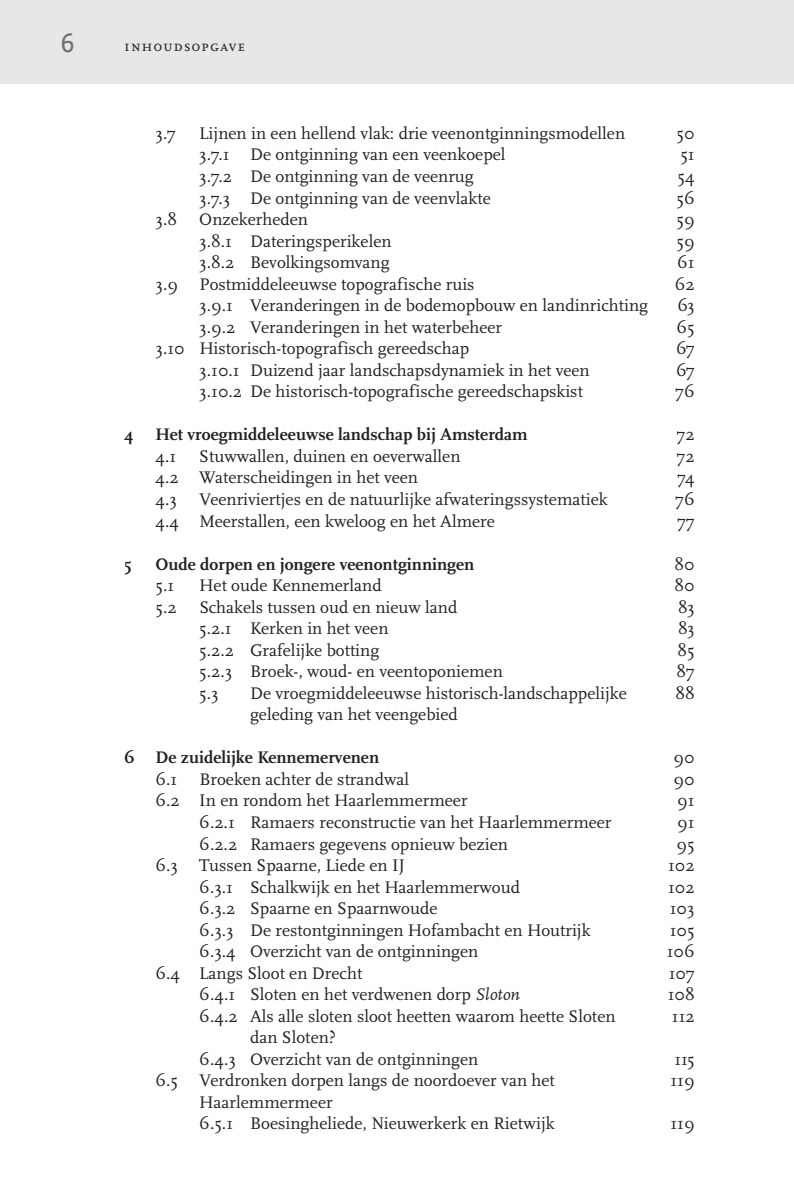
<style>
.page{position:relative;width:794px;height:1191px;background:#fff}
.page>*{position:absolute;margin:0;border:0;box-sizing:border-box;transform-origin:0 0}
.t1{font:28px "Scala Sans Caps";color:#6c6d70}
.t2{font:17.5px/21.5px "Scala OT";color:#231f20}
.t3{font:700 17.5px "Scala OT";color:#231f20}
.t4{font:15.75px "Scala OT";letter-spacing:.055em;color:#231f20}
.s1{font-style:italic}
</style>
<div class="page">
<div style="left:0;top:0;width:794px;height:84px;background:#e6e7e9"></div>
<h1 class="t1" style="left:60px;top:28px;width:15px">6</h1>
<p class="t4" style="left:124px;top:38px;width:123px">inhoudsopgave</p>
<p class="t2" style="left:155px;top:123px;width:22px">3.7</p>
<p class="t2" style="left:199px;top:123px;width:427px">Lijnen in een hellend vlak: drie veenontginningsmodellen</p>
<p class="t2" style="left:676px;top:123px;width:20px">50</p>
<p class="t2" style="left:199px;top:145px;width:308px">3.7.1 De ontginning van een veenkoepel</p>
<p class="t2" style="left:680px;top:145px;width:16px">51</p>
<p class="t2" style="left:199px;top:166px;width:276px">3.7.2 De ontginning van de veenrug</p>
<p class="t2" style="left:677px;top:166px;width:19px">54</p>
<p class="t2" style="left:199px;top:188px;width:293px">3.7.3 De ontginning van de veenvlakte</p>
<p class="t2" style="left:676px;top:188px;width:20px">56</p>
<p class="t2" style="left:155px;top:209px;width:23px">3.8</p>
<p class="t2" style="left:199px;top:209px;width:110px">Onzekerheden</p>
<p class="t2" style="left:676px;top:209px;width:20px">59</p>
<p class="t2" style="left:199px;top:231px;width:194px">3.8.1 Dateringsperikelen</p>
<p class="t2" style="left:676px;top:231px;width:20px">59</p>
<p class="t2" style="left:199px;top:252px;width:192px">3.8.2 Bevolkingsomvang</p>
<p class="t2" style="left:677px;top:252px;width:19px">61</p>
<p class="t2" style="left:155px;top:274px;width:320px">3.9 Postmiddeleeuwse topografische ruis</p>
<p class="t2" style="left:675px;top:274px;width:21px">62</p>
<p class="t2" style="left:199px;top:295px;width:450px">3.9.1 Veranderingen in de bodemopbouw en landinrichting</p>
<p class="t2" style="left:677px;top:295px;width:19px">63</p>
<p class="t2" style="left:199px;top:317px;width:304px">3.9.2 Veranderingen in het waterbeheer</p>
<p class="t2" style="left:676px;top:317px;width:20px">65</p>
<p class="t2" style="left:155px;top:338px;width:315px">3.10 Historisch-topografisch gereedschap</p>
<p class="t2" style="left:676px;top:338px;width:20px">67</p>
<p class="t2" style="left:199px;top:360px;width:392px">3.10.1 Duizend jaar landschapsdynamiek in het veen</p>
<p class="t2" style="left:676px;top:360px;width:20px">67</p>
<p class="t2" style="left:199px;top:381px;width:385px">3.10.2 De historisch-topografische gereedschapskist</p>
<p class="t2" style="left:675px;top:381px;width:21px">76</p>
<p class="t3" style="left:124px;top:426px;width:11px">4</p>
<p class="t3" style="left:155px;top:426px;width:374px">Het vroegmiddeleeuwse landschap bij Amsterdam</p>
<p class="t2" style="left:677px;top:424px;width:19px">72</p>
<p class="t2" style="left:155px;top:446px;width:22px">4.1</p>
<p class="t2" style="left:199px;top:446px;width:263px">Stuwwallen, duinen en oeverwallen</p>
<p class="t2" style="left:677px;top:446px;width:19px">72</p>
<p class="t2" style="left:155px;top:467px;width:264px">4.2 Waterscheidingen in het veen</p>
<p class="t2" style="left:677px;top:467px;width:19px">74</p>
<p class="t2" style="left:155px;top:489px;width:23px">4.3</p>
<p class="t2" style="left:199px;top:489px;width:410px">Veenriviertjes en de natuurlijke afwateringssystematiek</p>
<p class="t2" style="left:675px;top:489px;width:21px">76</p>
<p class="t2" style="left:155px;top:510px;width:341px">4.4 Meerstallen, een kweloog en het Almere</p>
<p class="t2" style="left:677px;top:510px;width:19px">77</p>
<p class="t3" style="left:124px;top:555px;width:9px">5</p>
<p class="t3" style="left:155px;top:555px;width:320px">Oude dorpen en jongere veenontginningen</p>
<p class="t2" style="left:674px;top:553px;width:22px">80</p>
<p class="t2" style="left:155px;top:575px;width:20px">5.1</p>
<p class="t2" style="left:199px;top:575px;width:184px">Het oude Kennemerland</p>
<p class="t2" style="left:674px;top:575px;width:22px">80</p>
<p class="t2" style="left:155px;top:597px;width:23px">5.2</p>
<p class="t2" style="left:199px;top:597px;width:259px">Schakels tussen oud en nieuw land</p>
<p class="t2" style="left:678px;top:597px;width:18px">83</p>
<p class="t2" style="left:199px;top:618px;width:191px">5.2.1 Kerken in het veen</p>
<p class="t2" style="left:678px;top:618px;width:18px">83</p>
<p class="t2" style="left:199px;top:640px;width:181px">5.2.2 Grafelijke botting</p>
<p class="t2" style="left:677px;top:640px;width:19px">85</p>
<p class="t2" style="left:199px;top:661px;width:305px">5.2.3 Broek-, woud- en veentoponiemen</p>
<p class="t2" style="left:676px;top:661px;width:20px">87</p>
<p class="t2" style="left:199px;top:683px;width:21px">5.3</p>
<p class="t2" style="left:250px;top:683px;width:378px">De vroegmiddeleeuwse historisch-landschappelijke</p>
<p class="t2" style="left:675px;top:683px;width:21px">88</p>
<p class="t2" style="left:250px;top:704px;width:209px">geleding van het veengebied</p>
<p class="t3" style="left:124px;top:749px;width:257px">6 De zuidelijke Kennemervenen</p>
<p class="t2" style="left:673px;top:747px;width:23px">90</p>
<p class="t2" style="left:155px;top:769px;width:23px">6.1</p>
<p class="t2" style="left:199px;top:769px;width:211px">Broeken achter de strandwal</p>
<p class="t2" style="left:673px;top:769px;width:23px">90</p>
<p class="t2" style="left:155px;top:790px;width:313px">6.2 In en rondom het Haarlemmermeer</p>
<p class="t2" style="left:677px;top:790px;width:19px">91</p>
<p class="t2" style="left:199px;top:812px;width:414px">6.2.1 Ramaers reconstructie van het Haarlemmermeer</p>
<p class="t2" style="left:677px;top:812px;width:19px">91</p>
<p class="t2" style="left:199px;top:833px;width:310px">6.2.2 Ramaers gegevens opnieuw bezien</p>
<p class="t2" style="left:676px;top:833px;width:20px">95</p>
<p class="t2" style="left:155px;top:855px;width:251px">6.3 Tussen Spaarne, Liede en IJ</p>
<p class="t2" style="left:668px;top:855px;width:28px">102</p>
<p class="t2" style="left:199px;top:876px;width:322px">6.3.1 Schalkwijk en het Haarlemmerwoud</p>
<p class="t2" style="left:668px;top:876px;width:28px">102</p>
<p class="t2" style="left:199px;top:898px;width:240px">6.3.2 Spaarne en Spaarnwoude</p>
<p class="t2" style="left:670px;top:898px;width:26px">103</p>
<p class="t2" style="left:199px;top:919px;width:393px">6.3.3 De restontginningen Hofambacht en Houtrijk</p>
<p class="t2" style="left:670px;top:919px;width:26px">105</p>
<p class="t2" style="left:199px;top:941px;width:280px">6.3.4 Overzicht van de ontginningen</p>
<p class="t2" style="left:666px;top:941px;width:29px">106</p>
<p class="t2" style="left:155px;top:962px;width:208px">6.4 Langs Sloot en Drecht</p>
<p class="t2" style="left:669px;top:962px;width:27px">107</p>
<p class="t2" style="left:199px;top:984px;width:322px">6.4.1 Sloten en het verdwenen dorp <span class="s1">Sloton</span></p>
<p class="t2" style="left:668px;top:984px;width:28px">108</p>
<p class="t2" style="left:199px;top:1006px;width:418px">6.4.2 Als alle sloten sloot heetten waarom heette Sloten</p>
<p class="t2" style="left:672px;top:1006px;width:24px">112</p>
<p class="t2" style="left:199px;top:1027px;width:280px;text-indent:51px">dan Sloten?<br>6.4.3 Overzicht van de ontginningen</p>
<p class="t2" style="left:674px;top:1049px;width:22px">115</p>
<p class="t2" style="left:155px;top:1070px;width:401px">6.5 Verdronken dorpen langs de noordoever van het</p>
<p class="t2" style="left:670px;top:1070px;width:26px">119</p>
<p class="t2" style="left:199px;top:1092px;width:357px">Haarlemmermeer<br>6.5.1 Boesingheliede, Nieuwerkerk en Rietwijk</p>
<p class="t2" style="left:670px;top:1113px;width:26px">119</p>
</div>
